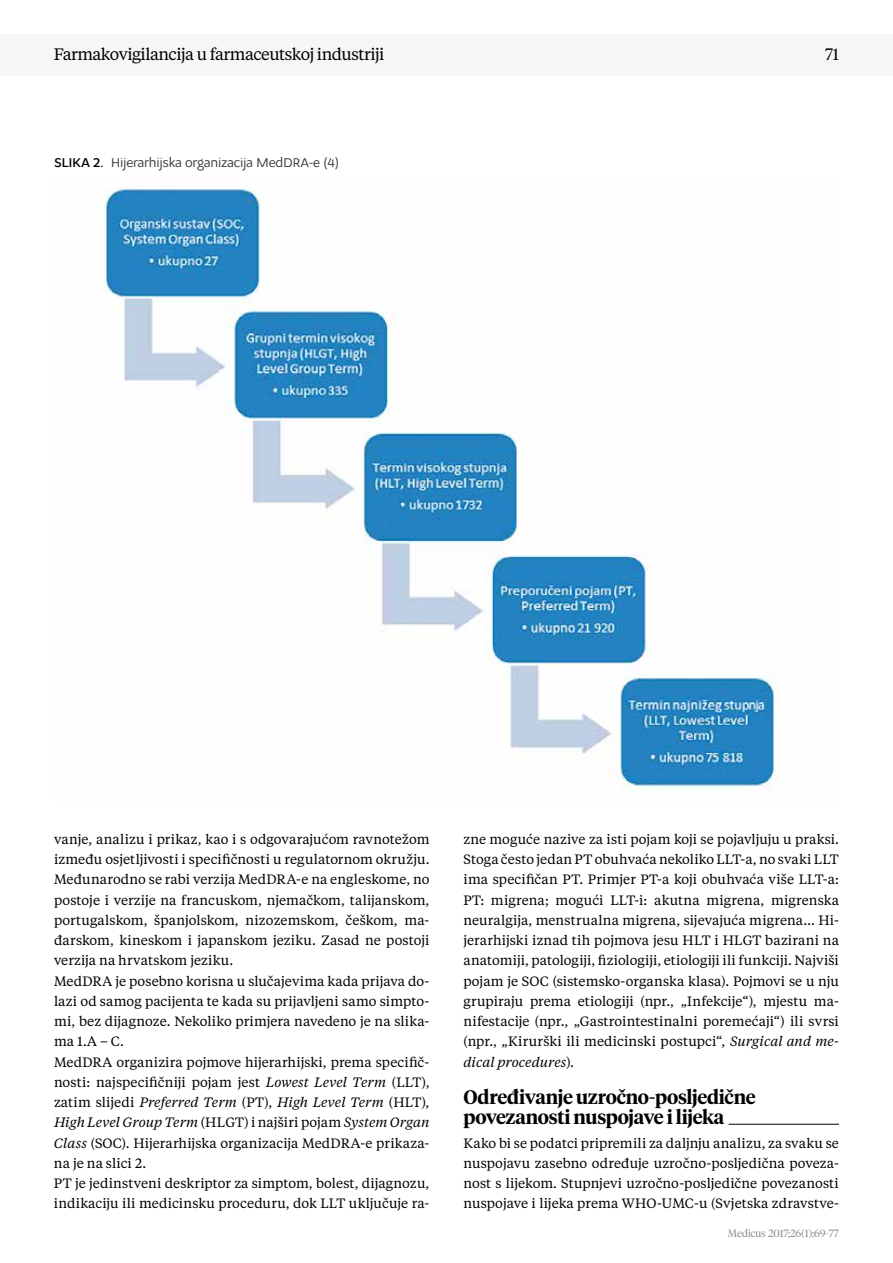
<style>
.page{position:relative;width:893px;height:1263px;background:#fff}
.page>*{position:absolute;margin:0;border:0;box-sizing:border-box;transform-origin:0 0}
.t1{font:600 19.5px/20.2px "Tiempos Headline";letter-spacing:-.015em;color:#000}
.t2{font:16.5px "Tiempos Headline";letter-spacing:-.03em;color:#000}
.t3{font:300 16.5px "Tiempos Headline";color:#000}
.t4{font:13.5px/20.2px "Tiempos Headline";letter-spacing:.005em;color:#000;text-align:justify}
.t5{font:13.5px "Osnova Pro";letter-spacing:-.02em;color:#3b3b3a}
.t6{font:300 10.5px "Tiempos Headline";color:#878786}
.s1{font-weight:500;color:#000}
.s2{font-style:italic}
</style>
<div class="page">
<hr style="left:463px;top:1124px;width:376px;height:1px;background:#000">
<hr style="left:463px;top:1123px;width:266px;height:3px;background:#fff">
<div style="left:0;top:34px;width:893px;height:42px;background:#f6f6f6"></div>
<img style="left:103px;top:187px;width:675px;height:606px">
<p class="t2" style="left:54px;top:43px;width:332px">Farmakovigilancija u farmaceutskoj industriji</p>
<p class="t3" style="left:825px;top:43px;width:15px">71</p>
<p class="t5" style="left:54px;top:154px;width:287px"><span class="s1">SLIKA 2.</span> Hijerarhijska organizacija MedDRA-e (4)</p>
<p class="t4" style="left:54px;top:828px;width:377px;text-align:left">vanje, analizu i prikaz, kao i s odgovarajućom ravnotežom između osjetljivosti i specifičnosti u regulatornom okružju.<br>Međunarodno se rabi verzija MedDRA-e na engleskome, no postoje i verzije na francuskom, njemačkom, talijanskom, portugalskom, španjolskom, nizozemskom, češkom, ma&shy;đarskom, kineskom i japanskom jeziku. Zasad ne postoji verzija na hrvatskom jeziku.<br>MedDRA je posebno korisna u slučajevima kada prijava do&shy;lazi od samog pacijenta te kada su prijavljeni samo simpto&shy;mi, bez dijagnoze. Nekoliko primjera navedeno je na slika&shy;ma 1.A – C.<br>MedDRA organizira pojmove hijerarhijski, prema specifič&shy;nosti: najspecifičniji pojam jest <span class="s2">Lowest Level Term</span> (LLT), zatim slijedi <span class="s2">Preferred Term</span> (PT), <span class="s2">High Level Term</span> (HLT), <span class="s2">High Level Group Term</span> (HLGT) i najširi pojam <span class="s2">System Organ Class</span> (SOC). Hijerarhijska organizacija MedDRA-e prikaza&shy;na je na slici 2.<br>PT je jedinstveni deskriptor za simptom, bolest, dijagnozu, indikaciju ili medicinsku proceduru, dok LLT uključuje ra-</p>
<p class="t4" style="left:463px;top:828px;width:377px">zne moguće nazive za isti pojam koji se pojavljuju u praksi.<br>Stoga često jedan PT obuhvaća nekoliko LLT-a, no svaki LLT ima specifičan PT. Primjer PT-a koji obuhvaća više LLT-a:<br>PT: migrena; mogući LLT-i: akutna migrena, migrenska neuralgija, menstrualna migrena, sijevajuća migrena… Hi&shy;jerarhijski iznad tih pojmova jesu HLT i HLGT bazirani na anatomiji, patologiji, fiziologiji, etiologiji ili funkciji. Najviši pojam je SOC (sistemsko-organska klasa). Pojmovi se u nju grupiraju prema etiologiji (npr., „Infekcije“), mjestu ma&shy;nifestacije (npr., „Gastrointestinalni poremećaji“) ili svrsi (npr., „Kirurški ili medicinski postupci“, <span class="s2">Surgical and me&shy;dical procedures</span>).</p>
<h1 class="t1" style="left:463px;top:1086px;width:294px">Određivanje uzročno-posljedične povezanosti nuspojave i lijeka</h1>
<p class="t4" style="left:463px;top:1132px;width:377px">Kako bi se podatci pripremili za daljnju analizu, za svaku se nuspojavu zasebno određuje uzročno-posljedična poveza&shy;nost s lijekom. Stupnjevi uzročno-posljedične povezanosti nuspojave i lijeka prema WHO-UMC-u (Svjetska zdravstve-</p>
<p class="t6" style="left:728px;top:1226px;width:113px">Medicus 2017;26(1):69-77</p>
</div>
